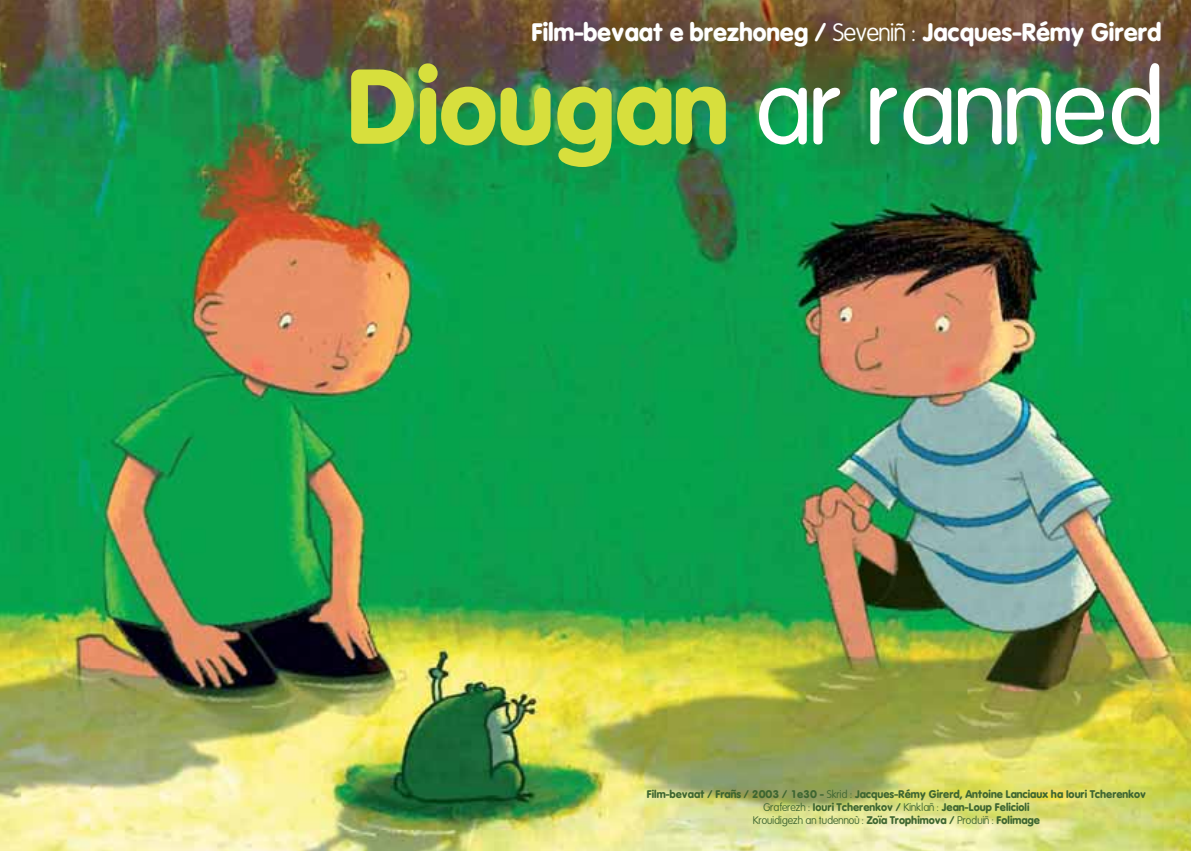
<style>
.page{position:relative;width:1191px;height:851px;background:#fff}
.page>*{position:absolute;margin:0;border:0;box-sizing:border-box;transform-origin:0 0}
.t1{font:103px "VAG Rounded Light SSK Bold";color:#fff}
.t2{font:24.6px "VAG Rounded Black SSK Bold";color:#fff}
.t3{font:10.8px/13px "VAG Rounded Black SSK Bold";color:#3e6631;text-align:center}
.t4{font:10.8px "VAG Rounded Light SSK";color:#3e6631}
.s1{font-family:"VAG Rounded Light SSK"}
.s2{font-family:"VAG Rounded Black SSK Bold";font-size:103.2px;color:#d7df3d}
.s3{font-family:"VAG Rounded Black SSK Bold"}
</style>
<div class="page">
<img style="left:0;top:0;width:1191px;height:850px">
<h2 class="t2" style="left:531px;top:22px;width:631px">Film-bevaat e brezhoneg / <span class="s1">Seveniñ :</span> Jacques-Rémy Girerd</h2>
<h1 class="t1" style="left:348px;top:63px;width:818px"><span class="s2">Diougan</span> ar ranned</h1>
<p class="t3" style="left:647px;top:788px;width:501px">Film-bevaat / Frañs / 2003 / 1e30 - <span class="s1">Skrid :</span> Jacques-Rémy Girerd, Antoine Lanciaux ha Iouri Tcherenkov<br><span class="s1">Graferezh :</span> Iouri Tcherenkov / <span class="s1">Kinklañ :</span> Jean-Loup Felicioli</p>
<p class="t4" style="left:753px;top:815px;width:288px">Krouidigezh an tudennoù : <span class="s3">Zoïa Trophimova /</span> Produiñ : <span class="s3">Folimage</span></p>
</div>
